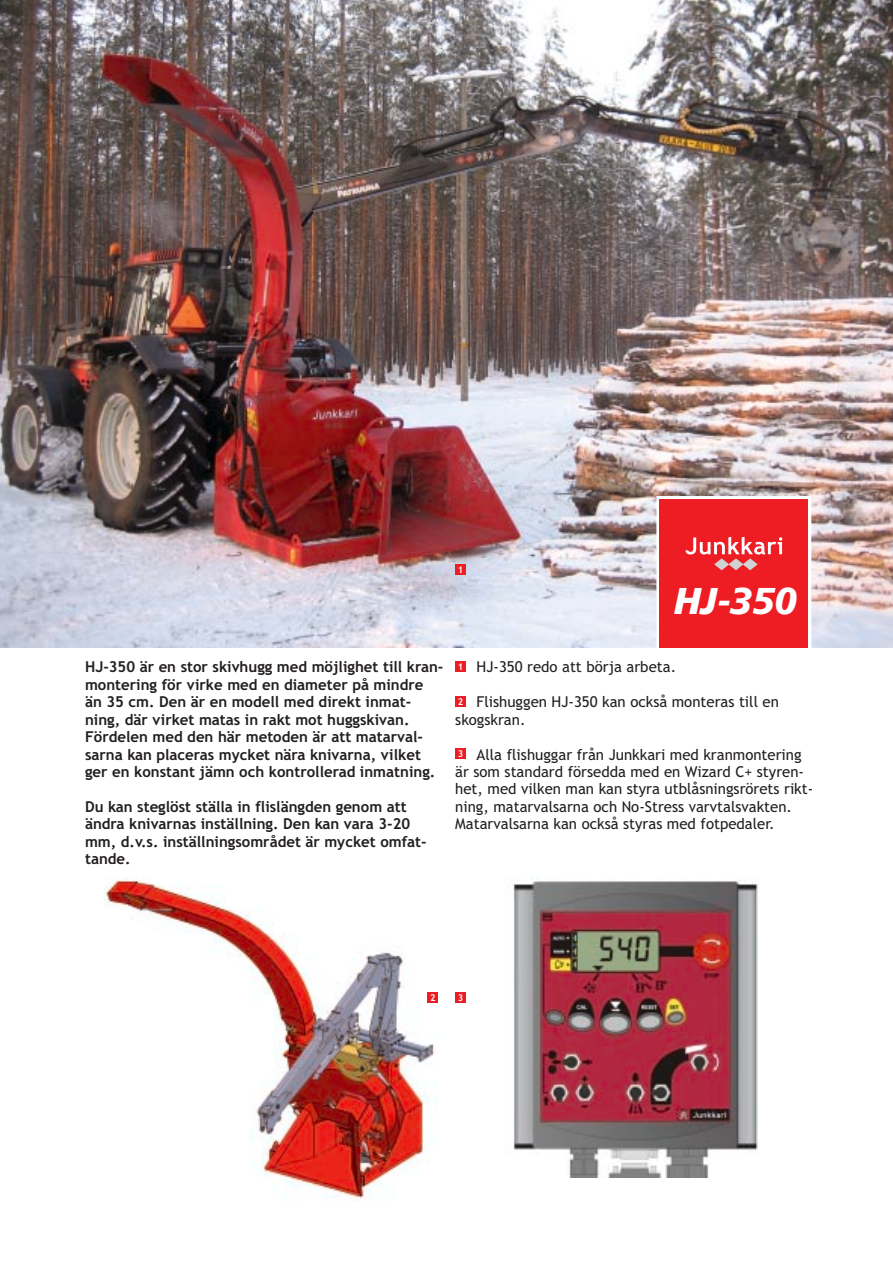
<style>
.page{position:relative;width:893px;height:1263px;background:#fff}
.page>*{position:absolute;margin:0;border:0;box-sizing:border-box;transform-origin:0 0}
.t1{font:italic 37.5px "Humanist 777 BT Black B Normal";color:#fff}
.t2{font:700 15px/17.4px "Trebuchet MS";color:#231f20}
.t3{font:15px/17.4px "Trebuchet MS";color:#231f20}
.t4{font:700 9.3px "Trebuchet MS";color:#fff}
</style>
<div class="page">
<img style="left:0;top:0;width:892px;height:648px">
<div style="left:659px;top:499px;width:149px;height:149px;background:#ee1d23"></div>
<svg style="left:685px;top:537px;width:97px;height:33px"></svg>
<img style="left:104px;top:877px;width:334px;height:324px">
<img style="left:513px;top:879px;width:245px;height:299px">
<div style="left:455px;top:662px;width:11px;height:10px;background:#ee1d23"></div>
<div style="left:455px;top:564px;width:11px;height:11px;background:#ee1d23"></div>
<div style="left:455px;top:696px;width:11px;height:11px;background:#ee1d23"></div>
<div style="left:427px;top:992px;width:11px;height:11px;background:#ee1d23"></div>
<div style="left:455px;top:749px;width:11px;height:10px;background:#ee1d23"></div>
<div style="left:455px;top:992px;width:11px;height:11px;background:#ee1d23"></div>
<p class="t4" style="left:458px;top:566px;width:7px">1</p>
<h1 class="t1" style="left:674px;top:579px;width:125px">HJ-350</h1>
<p class="t2" style="left:85px;top:660px;width:360px">HJ-350 är en stor skivhugg med möjlighet till kran&shy;montering för virke med en diameter på mindre än 35 cm. Den är en modell med direkt inmat&shy;ning, där virket matas in rakt mot huggskivan.<br>Fördelen med den här metoden är att matarval&shy;sarna kan placeras mycket nära knivarna, vilket ger en konstant jämn och kontrollerad inmatning.</p>
<p class="t2" style="left:85px;top:799px;width:343px">Du kan steglöst ställa in flislängden genom att ändra knivarnas inställning. Den kan vara 3-20 mm, d.v.s. inställningsområdet är mycket omfat&shy;tande.</p>
<p class="t3" style="left:476px;top:660px;width:201px">HJ-350 redo att börja arbeta.</p>
<p class="t3" style="left:455px;top:695px;width:325px;text-indent:21px">Flishuggen HJ-350 kan också monteras till en skogskran.</p>
<p class="t3" style="left:455px;top:747px;width:359px;text-indent:21px">Alla flishuggar från Junkkari med kranmontering är som standard försedda med en Wizard C+ styren&shy;het, med vilken man kan styra utblåsningsrörets rikt&shy;ning, matarvalsarna och No-Stress varvtalsvakten.<br>Matarvalsarna kan också styras med fotpedaler.</p>
<p class="t4" style="left:458px;top:663px;width:7px">1</p>
<p class="t4" style="left:458px;top:698px;width:7px">2</p>
<p class="t4" style="left:458px;top:750px;width:7px">3</p>
<p class="t4" style="left:430px;top:994px;width:7px">2</p>
<p class="t4" style="left:458px;top:994px;width:7px">3</p>
</div>
